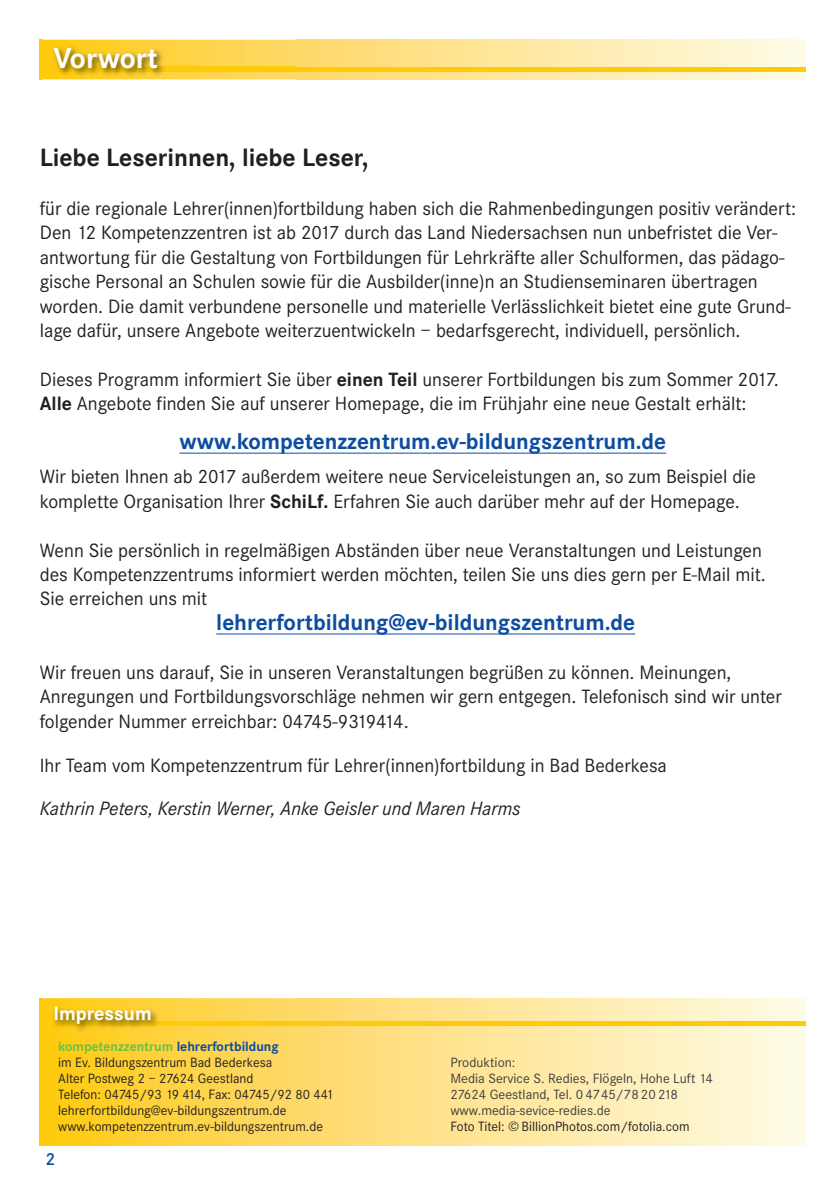
<style>
.page{position:relative;width:840px;height:1191px;background:#fff}
.page>*{position:absolute;margin:0;border:0;box-sizing:border-box;transform-origin:0 0}
.t1{font:700 30px "Corporate S";color:#fff}
.t2{font:700 26px "Corporate S";color:#231f20}
.t3{font:700 23.6px "Corporate S";color:#0d4da1}
.t4{font:20px/24.4px "Corporate S";color:#231f20}
.t5{font:italic 20px "Corporate S";color:#231f20}
.t6{font:700 20px "Corporate S";color:#fff}
.t7{font:600 18px "Corporate S";color:#0d4da1}
.t8{font:14px/16px "Corporate S";color:#231f20}
.t9{font:14px/16px "Corporate S";color:#3e3e3f}
.s1{font-weight:700}
.s2{font-weight:700;color:#71bf44}
.s3{font-weight:700;color:#0d4da1}
</style>
<div class="page">
<hr style="left:179px;top:453px;width:486px;height:1px;background:#0d4da1">
<hr style="left:216px;top:633px;width:418px;height:1px;background:#0d4da1">
<div style="left:40px;top:998px;width:765px;height:147px;background:linear-gradient(to right,#ffc91a,#fefbed)"></div>
<hr style="left:57px;top:1021px;width:748px;height:4px;background:#feca0a">
<img style="left:45px;top:998px;width:248px;height:54px">
<img style="left:57px;top:1021px;width:236px;height:4px">
<svg style="left:40px;top:40px;width:765px;height:39px;background:#fee8a1"></svg>
<hr style="left:57px;top:67px;width:748px;height:4px;background:#feca0a">
<img style="left:44px;top:39px;width:250px;height:41px">
<img style="left:57px;top:67px;width:237px;height:4px">
<h1 class="t1" style="left:53px;top:40px;width:106px">Vorwort</h1>
<h2 class="t2" style="left:40px;top:142px;width:330px">Liebe Leserinnen, liebe Leser,</h2>
<p class="t4" style="left:40px;top:196px;width:757px">für die regionale Lehrer(innen)fortbildung haben sich die Rahmenbedingungen positiv verändert:<br>Den 12 Kompetenzzentren ist ab 2017 durch das Land Niedersachsen nun unbefristet die Ver&shy;antwortung für die Gestaltung von Fortbildungen für Lehrkräfte aller Schulformen, das pädago&shy;gische Personal an Schulen sowie für die Ausbilder(inne)n an Studienseminaren übertragen worden. Die damit verbundene personelle und materielle Verlässlichkeit bietet eine gute Grund&shy;lage dafür, unsere Angebote weiterzuentwickeln – bedarfsgerecht, individuell, persönlich.</p>
<p class="t4" style="left:40px;top:367px;width:740px">Dieses Programm informiert Sie über <span class="s1">einen Teil</span> unserer Fortbildungen bis zum Sommer 2017.<br><span class="s1">Alle</span> Angebote finden Sie auf unserer Homepage, die im Frühjahr eine neue Gestalt erhält:</p>
<p class="t3" style="left:179px;top:427px;width:488px">www.kompetenzzentrum.ev-bildungszentrum.de</p>
<p class="t4" style="left:40px;top:464px;width:717px">Wir bieten Ihnen ab 2017 außerdem weitere neue Serviceleistungen an, so zum Beispiel die komplette Organisation Ihrer <span class="s1">SchiLf.</span> Erfahren Sie auch darüber mehr auf der Homepage.</p>
<p class="t4" style="left:40px;top:537px;width:727px">Wenn Sie persönlich in regelmäßigen Abständen über neue Veranstaltungen und Leistungen des Kompetenzzentrums informiert werden möchten, teilen Sie uns dies gern per E-Mail mit.<br>Sie erreichen uns mit</p>
<p class="t3" style="left:216px;top:608px;width:420px">lehrerfortbildung@ev-bildungszentrum.de</p>
<p class="t4" style="left:40px;top:659px;width:743px">Wir freuen uns darauf, Sie in unseren Veranstaltungen begrüßen zu können. Meinungen,<br>Anregungen und Fortbildungsvorschläge nehmen wir gern entgegen. Telefonisch sind wir unter folgender Nummer erreichbar: 04745-9319414.</p>
<p class="t4" style="left:40px;top:753px;width:628px">Ihr Team vom Kompetenzzentrum für Lehrer(innen)fortbildung in Bad Bederkesa</p>
<p class="t5" style="left:40px;top:796px;width:482px">Kathrin Peters, Kerstin Werner, Anke Geisler und Maren Harms</p>
<p class="t6" style="left:53px;top:1001px;width:100px">Impressum</p>
<p class="t8" style="left:58px;top:1037px;width:277px"><span class="s2">kompetenzzentrum</span> <span class="s3">lehrerfortbildung<br></span>im Ev. Bildungszentrum Bad Bederkesa<br>Alter Postweg 2 – 27624 Geestland<br>Telefon: 04745/93 19 414, Fax: 04745/92 80 441 lehrerfortbildung@ev-bildungszentrum.de www.kompetenzzentrum.ev-bildungszentrum.de</p>
<p class="t7" style="left:45px;top:1148px;width:11px">2</p>
<p class="t9" style="left:450px;top:1054px;width:264px">Produktion:<br>Media Service S. Redies, Flögeln, Hohe Luft 14<br>27624 Geestland, Tel. 0 4745/78 20 218 www.media-sevice-redies.de</p>
<p class="t8" style="left:450px;top:1118px;width:240px">Foto Titel: © BillionPhotos.com/fotolia.com</p>
</div>
